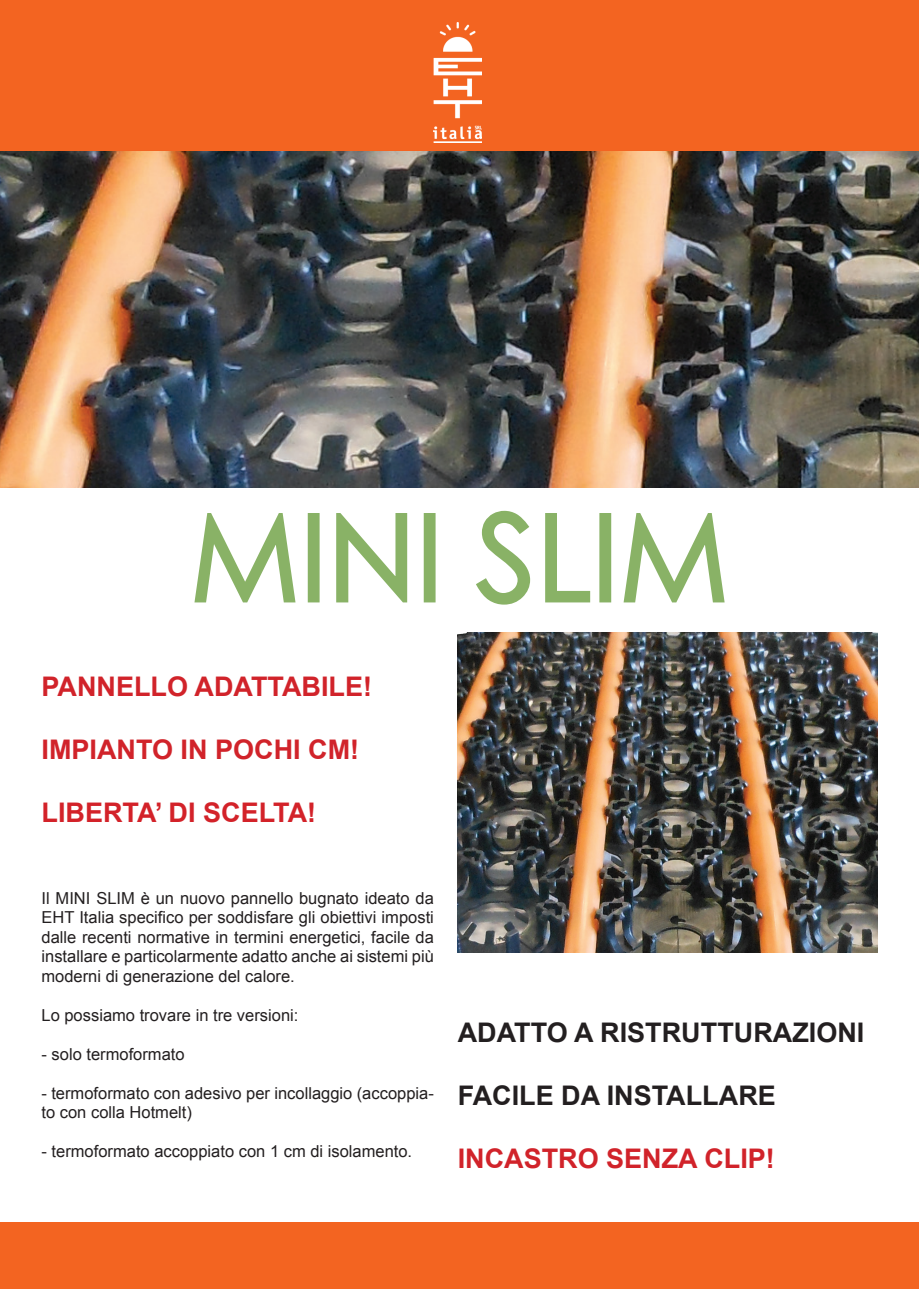
<style>
.page{position:relative;width:919px;height:1289px;background:#fff}
.page>*{position:absolute;margin:0;border:0;box-sizing:border-box;transform-origin:0 0}
.t1{font:120px "Century Gothic";color:#89b266}
.t2{font:700 27px "Arial";color:#d1232a}
.t3{font:700 27px "Arial";color:#231f20}
.t4{font:700 27px "Arial";color:#d32229}
.t5{font:16.5px/19.5px "Arial";color:#231f20;text-align:justify}
</style>
<div class="page">
<img style="left:457px;top:632px;width:420px;height:320px">
<div style="left:0;top:0;width:918px;height:151px;background:#f36421"></div>
<div style="left:0;top:1222px;width:918px;height:66px;background:#f36421"></div>
<svg style="left:194px;top:513px;width:102px;height:90px"></svg>
<div style="left:308px;top:513px;width:11px;height:89px;border:3px solid #89b266"></div>
<svg style="left:336px;top:513px;width:72px;height:90px"></svg>
<div style="left:423px;top:513px;width:12px;height:89px;border:3px solid #89b266"></div>
<svg style="left:476px;top:510px;width:55px;height:95px"></svg>
<svg style="left:545px;top:513px;width:46px;height:90px"></svg>
<div style="left:599px;top:513px;width:12px;height:89px;border:3px solid #89b266"></div>
<svg style="left:623px;top:513px;width:102px;height:90px"></svg>
<img style="left:0;top:151px;width:918px;height:337px">
<img style="left:434px;top:22px;width:47px;height:120px">
<p class="t1" style="left:190px;top:473px;width:541px">MINI SLIM</p>
<p class="t2" style="left:41px;top:668px;width:332px">PANNELLO ADATTABILE!</p>
<p class="t2" style="left:41px;top:731px;width:319px">IMPIANTO IN POCHI CM!</p>
<p class="t4" style="left:41px;top:794px;width:276px">LIBERTA’ DI SCELTA!</p>
<p class="t5" style="left:41px;top:888px;width:394px">Il MINI SLIM è un nuovo pannello bugnato ideato da EHT Italia specifico per soddisfare gli obiettivi imposti dalle recenti normative in termini energetici, facile da installare e particolarmente adatto anche ai sistemi più moderni di generazione del calore.</p>
<p class="t5" style="left:41px;top:1005px;width:258px">Lo possiamo trovare in tre versioni:</p>
<p class="t5" style="left:41px;top:1044px;width:145px">- solo termoformato</p>
<p class="t5" style="left:41px;top:1083px;width:394px">- termoformato con adesivo per incollaggio (accoppia&shy;to con colla Hotmelt)</p>
<p class="t5" style="left:41px;top:1141px;width:372px">- termoformato accoppiato con 1 cm di isolamento.</p>
<p class="t3" style="left:457px;top:1015px;width:408px">ADATTO A RISTRUTTURAZIONI</p>
<p class="t3" style="left:457px;top:1078px;width:319px">FACILE DA INSTALLARE</p>
<p class="t2" style="left:457px;top:1141px;width:319px">INCASTRO SENZA CLIP!</p>
</div>
